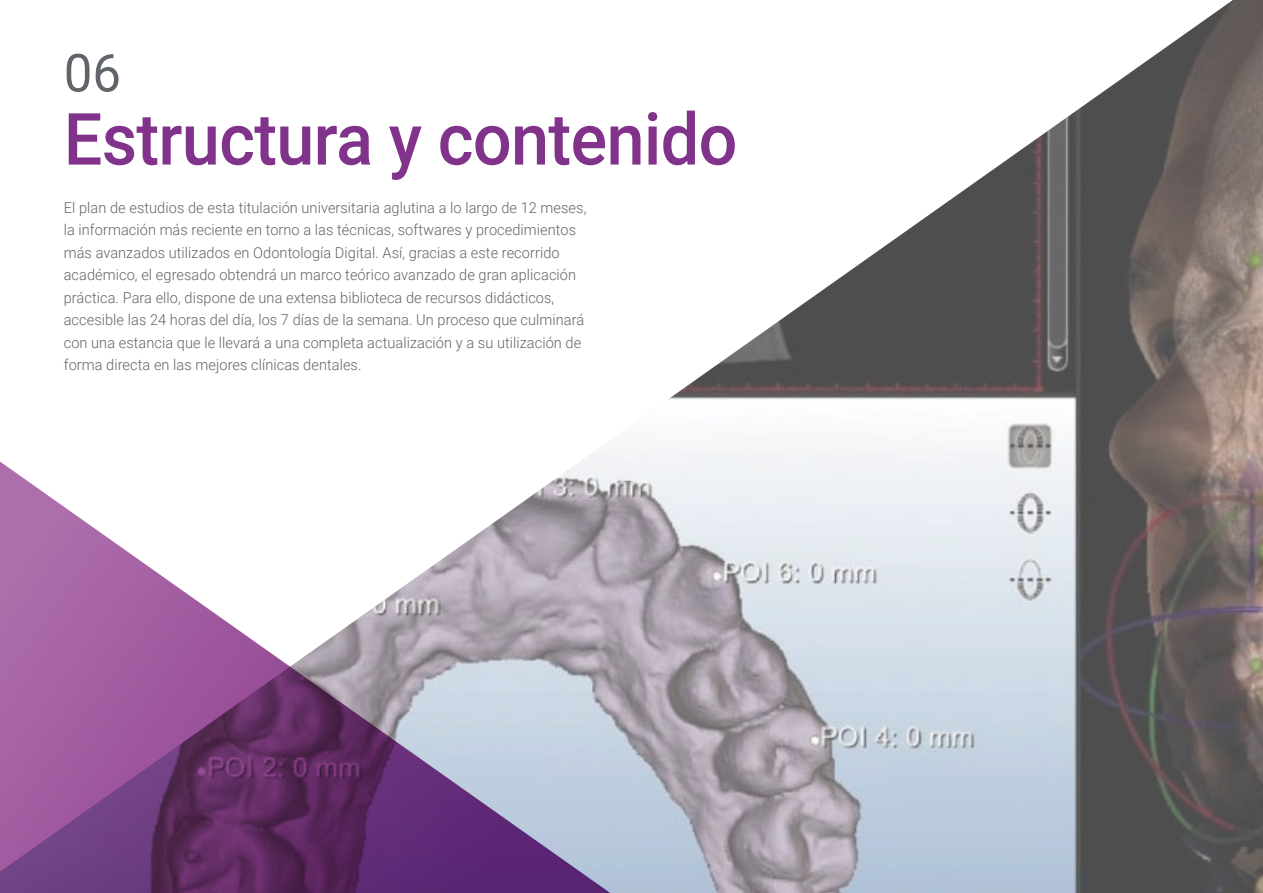
<style>
.page{position:relative;width:1263px;height:893px;background:#fff}
.page>*{position:absolute;margin:0;border:0;box-sizing:border-box;transform-origin:0 0}
.t1{font:500 72px "Roboto";letter-spacing:-.01em;color:#81328a;scale:.95 1}
.t2{font:52.5px "Roboto";color:#61646a}
.t3{font:300 15px/22.5px "Roboto";letter-spacing:.005em;color:#61646a}
</style>
<div class="page">
<img style="left:603px;top:0;width:660px;height:893px">
<svg style="left:0;top:446px;width:640px;height:447px"></svg>
<h2 class="t2" style="left:64px;top:36px;width:59px">06</h2>
<h1 class="t1" style="left:64px;top:89px;width:711px">Estructura y contenido</h1>
<p class="t3" style="left:64px;top:196px;width:524px">El plan de estudios de esta titulación universitaria aglutina a lo largo de 12 meses, la información más reciente en torno a las técnicas, softwares y procedimientos más avanzados utilizados en Odontología Digital. Así, gracias a este recorrido académico, el egresado obtendrá un marco teórico avanzado de gran aplicación práctica. Para ello, dispone de una extensa biblioteca de recursos didácticos, accesible las 24 horas del día, los 7 días de la semana. Un proceso que culminará con una estancia que le llevará a una completa actualización y a su utilización de forma directa en las mejores clínicas dentales.</p>
</div>
